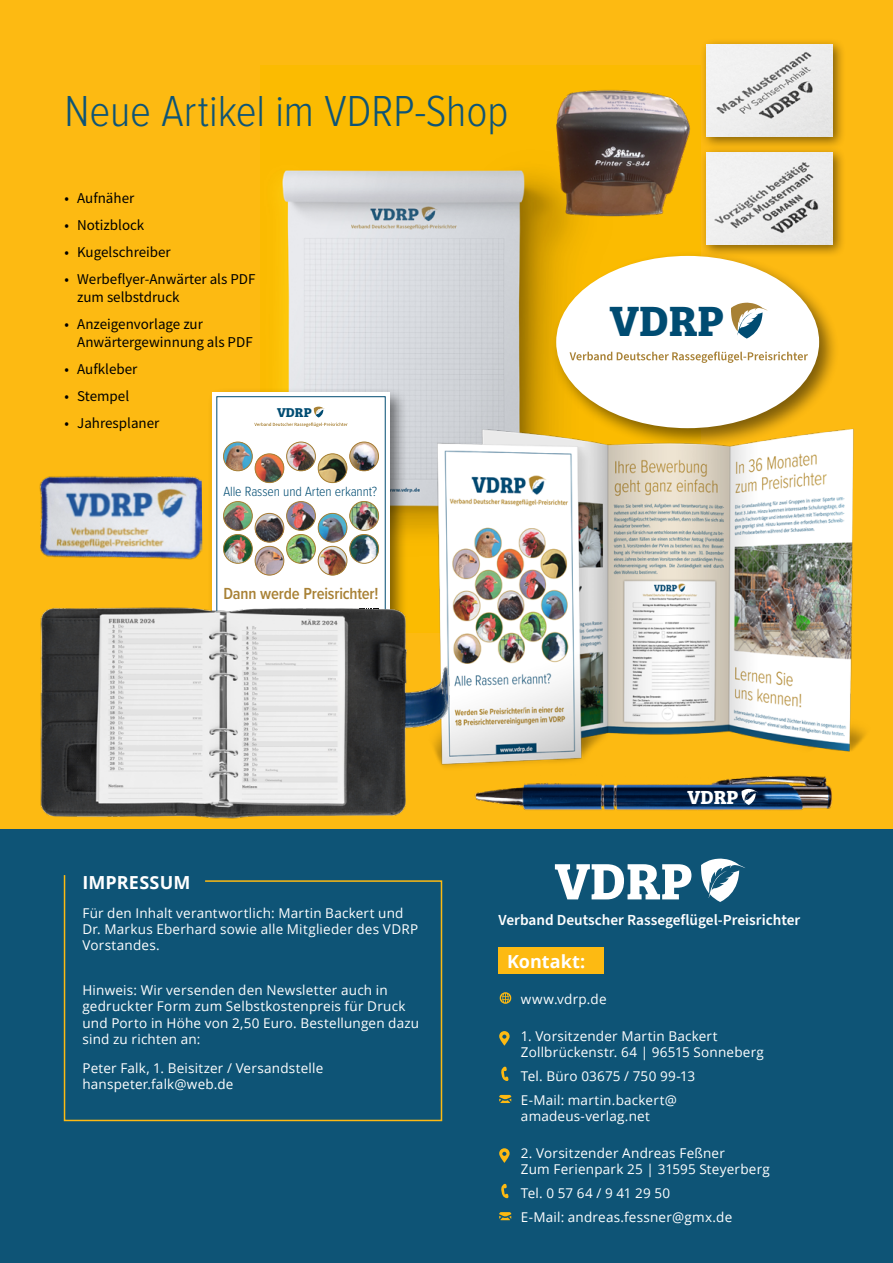
<style>
.page{position:relative;width:893px;height:1263px;background:#fff}
.page>*{position:absolute;margin:0;border:0;box-sizing:border-box;transform-origin:0 0}
.t1{font:700 52.95px "Bree Serif";color:#fff}
.t2{font:300 45px "Proxima Nova Cond";color:#0e5476}
.t3{font:700 43.8px "Bree Serif";color:#004c72}
.t4{font:700 19.65px "Bree Serif";color:#fff}
.t5{font:700 18px "Open Sans";letter-spacing:.005em;color:#fff}
.t6{font:600 16.65px "Proxima Nova Cond";letter-spacing:-.01em;color:#a88135}
.t7{font:600 15.3px "Source Sans Pro";color:#fff}
.t8{font:15px/18px "Source Sans Pro";color:#000}
.t9{font:300 13.8px "Proxima Nova Cond";letter-spacing:-.01em;color:#004c72}
.t10{font:13.5px/16.2px "Open Sans";letter-spacing:.015em;color:#fff}
.t11{font:700 13.35px "Bree Serif";color:#004c72}
</style>
<div class="page">
<div style="left:0;top:0;width:893px;height:845px;background:#fdba12"></div>
<div style="left:0;top:829px;width:893px;height:434px;background:#0e5476"></div>
<svg style="left:63px;top:875px;width:380px;height:247px"></svg>
<div style="left:499px;top:948px;width:105px;height:26px;background:#fdba12"></div>
<svg style="left:501px;top:1066px;width:8px;height:15px"></svg>
<svg style="left:501px;top:1184px;width:8px;height:14px"></svg>
<svg style="left:499px;top:1095px;width:12px;height:8px"></svg>
<svg style="left:499px;top:1212px;width:12px;height:8px"></svg>
<svg style="left:500px;top:992px;width:11px;height:12px"></svg>
<svg style="left:499px;top:1031px;width:11px;height:15px"></svg>
<svg style="left:499px;top:1148px;width:11px;height:15px"></svg>
<svg style="left:701px;top:858px;width:44px;height:44px"></svg>
<img style="left:260px;top:66px;width:440px;height:343px">
<div style="left:550px;top:250px;width:290px;height:199px;background:#000;opacity:.5"></div>
<div style="left:556px;top:256px;width:263px;height:172px;background:#fff;border-radius:50%"></div>
<svg style="left:731px;top:302px;width:37px;height:37px"></svg>
<svg style="left:570px;top:352px;width:238px;height:11px"></svg>
<div style="left:207px;top:387px;width:201px;height:275px;background:#000;opacity:.5"></div>
<div style="left:212px;top:392px;width:178px;height:251px;background:#fff"></div>
<svg style="left:314px;top:407px;width:11px;height:10px"></svg>
<svg style="left:254px;top:423px;width:94px;height:4px"></svg>
<img style="left:286px;top:442px;width:30px;height:29px;border-radius:15px">
<div style="left:286px;top:442px;width:30px;height:29px;border:1px solid #a88135;border-radius:50%"></div>
<div style="left:224px;top:442px;width:28px;height:29px;background:#a98541;border-radius:50%"></div>
<img style="left:223px;top:442px;width:29px;height:29px;border-radius:15px">
<div style="left:223px;top:442px;width:29px;height:29px;border:1px solid #a88135;border-radius:50%"></div>
<img style="left:318px;top:513px;width:29px;height:29px;border-radius:15px">
<div style="left:318px;top:513px;width:29px;height:29px;border:1px solid #a88135;border-radius:50%"></div>
<img style="left:350px;top:534px;width:29px;height:29px;border-radius:15px">
<div style="left:350px;top:534px;width:29px;height:29px;border:1px solid #a88135;border-radius:50%"></div>
<img style="left:255px;top:513px;width:29px;height:29px;border-radius:15px">
<div style="left:255px;top:513px;width:29px;height:29px;border:1px solid #a88135;border-radius:50%"></div>
<img style="left:223px;top:501px;width:29px;height:29px;border-radius:15px">
<div style="left:223px;top:501px;width:29px;height:29px;border:1px solid #a88135;border-radius:50%"></div>
<img style="left:350px;top:501px;width:29px;height:29px;border-radius:15px">
<div style="left:350px;top:501px;width:29px;height:29px;border:1px solid #a88135;border-radius:50%"></div>
<img style="left:318px;top:454px;width:29px;height:29px;border-radius:15px">
<div style="left:318px;top:454px;width:29px;height:29px;border:1px solid #a88135;border-radius:50%"></div>
<img style="left:255px;top:454px;width:29px;height:29px;border-radius:15px">
<div style="left:255px;top:454px;width:29px;height:29px;border:1px solid #a88135;border-radius:50%"></div>
<div style="left:350px;top:442px;width:28px;height:29px;background:#a78041;border-radius:50%"></div>
<img style="left:350px;top:442px;width:29px;height:29px;border-radius:15px">
<div style="left:350px;top:442px;width:29px;height:29px;border:1px solid #a88135;border-radius:50%"></div>
<img style="left:286px;top:501px;width:30px;height:29px;border-radius:15px">
<div style="left:286px;top:501px;width:30px;height:29px;border:1px solid #a88135;border-radius:50%"></div>
<img style="left:223px;top:534px;width:29px;height:29px;border-radius:15px">
<div style="left:223px;top:534px;width:29px;height:29px;border:1px solid #a88135;border-radius:50%"></div>
<img style="left:255px;top:546px;width:29px;height:29px;border-radius:15px">
<div style="left:255px;top:546px;width:29px;height:29px;border:1px solid #a88135;border-radius:50%"></div>
<img style="left:318px;top:546px;width:29px;height:29px;border-radius:15px">
<div style="left:318px;top:546px;width:29px;height:29px;border:1px solid #a88135;border-radius:50%"></div>
<img style="left:286px;top:534px;width:30px;height:29px;border-radius:15px">
<div style="left:286px;top:534px;width:30px;height:29px;border:1px solid #a88135;border-radius:50%"></div>
<img style="left:375px;top:409px;width:491px;height:346px">
<div style="left:700px;top:145px;width:145px;height:113px;background:#000;opacity:.5"></div>
<img style="left:707px;top:152px;width:125px;height:92px">
<div style="left:700px;top:37px;width:145px;height:113px;background:#000;opacity:.5"></div>
<img style="left:707px;top:44px;width:125px;height:92px">
<img style="left:40px;top:564px;width:417px;height:255px">
<img style="left:455px;top:755px;width:378px;height:64px">
<svg style="left:742px;top:789px;width:16px;height:16px"></svg>
<img style="left:521px;top:83px;width:186px;height:151px">
<img style="left:39px;top:476px;width:164px;height:100px">
<h2 class="t2" style="left:64px;top:78px;width:446px">Neue Artikel im VDRP-Shop</h2>
<p class="t8" style="left:64px;top:189px;width:71px">• Aufnäher</p>
<p class="t8" style="left:64px;top:216px;width:81px">• Notizblock</p>
<p class="t8" style="left:64px;top:243px;width:108px">• Kugelschreiber</p>
<p class="t8" style="left:77px;top:270px;width:180px;text-indent:-13px">• Werbeflyer-Anwärter als PDF zum selbstdruck</p>
<p class="t8" style="left:77px;top:315px;width:177px;text-indent:-13px">• Anzeigenvorlage zur<br>Anwärtergewinnung als PDF</p>
<p class="t8" style="left:64px;top:360px;width:74px">• Aufkleber</p>
<p class="t8" style="left:64px;top:387px;width:66px">• Stempel</p>
<p class="t8" style="left:64px;top:414px;width:97px">• Jahresplaner</p>
<p class="t11" style="left:277px;top:402px;width:36px">VDRP</p>
<p class="t9" style="left:223px;top:482px;width:155px">Alle Rassen und Arten erkannt?</p>
<p class="t6" style="left:223px;top:581px;width:157px">Dann werde Preisrichter!</p>
<h3 class="t3" style="left:610px;top:287px;width:116px">VDRP</h3>
<h3 class="t4" style="left:687px;top:782px;width:53px">VDRP</h3>
<h3 class="t5" style="left:82px;top:869px;width:109px">IMPRESSUM</h3>
<p class="t10" style="left:82px;top:904px;width:337px">Für den Inhalt verantwortlich: Martin Backert und<br>Dr. Markus Eberhard sowie alle Mitglieder des VDRP<br>Vorstandes.</p>
<p class="t10" style="left:82px;top:982px;width:338px">Hinweis: Wir versenden den Newsletter auch in gedruckter Form zum Selbstkostenpreis für Druck und Porto in Höhe von 2,50 Euro. Bestellungen dazu sind zu richten an:</p>
<p class="t10" style="left:82px;top:1059px;width:242px">Peter Falk, 1. Beisitzer / Versandstelle hanspeter.falk@web.de</p>
<h1 class="t1" style="left:555px;top:840px;width:139px">VDRP</h1>
<p class="t7" style="left:498px;top:909px;width:303px">Verband Deutscher Rassegeflügel-Preisrichter</p>
<h3 class="t5" style="left:507px;top:948px;width:80px">Kontakt:</h3>
<p class="t10" style="left:521px;top:991px;width:87px">www.vdrp.de</p>
<p class="t10" style="left:521px;top:1027px;width:244px">1. Vorsitzender Martin Backert<br>Zollbrückenstr. 64 | 96515 Sonneberg</p>
<p class="t10" style="left:521px;top:1064px;width:176px;line-height:24px">Tel. Büro 03675 / 750 99-13<br>E-Mail: martin.backert@</p>
<p class="t10" style="left:521px;top:1108px;width:130px">amadeus-verlag.net</p>
<p class="t10" style="left:521px;top:1144px;width:250px">2. Vorsitzender Andreas Feßner<br>Zum Ferienpark 25 | 31595 Steyerberg</p>
<p class="t10" style="left:521px;top:1180px;width:213px;line-height:24px">Tel. 0 57 64 / 9 41 29 50<br>E-Mail: andreas.fessner@gmx.de</p>
</div>
